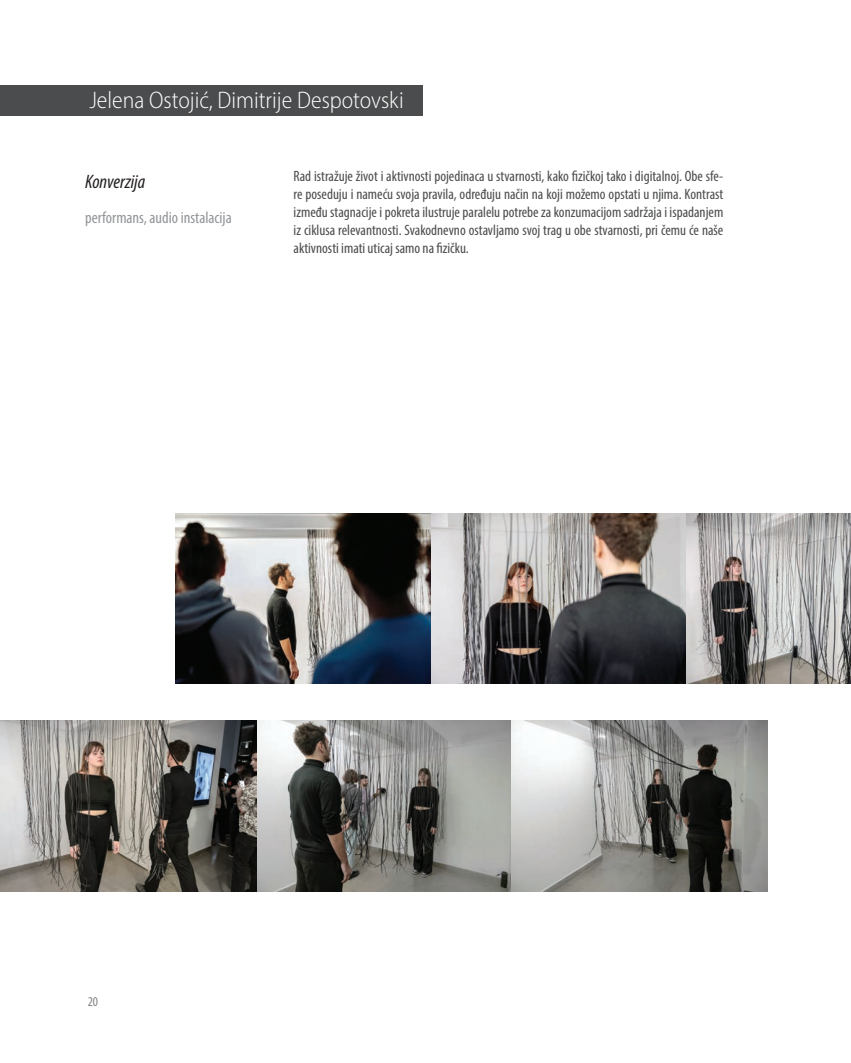
<style>
.page{position:relative;width:851px;height:1063px;background:#fff}
.page>*{position:absolute;margin:0;border:0;box-sizing:border-box;transform-origin:0 0}
.t1{font:300 semi-condensed 24px "Myriad Pro";color:#fff}
.t2{font:italic condensed 19.5px "Myriad Pro";color:#231f20}
.t3{font:condensed 16.5px "Myriad Pro";color:#939598}
.t4{font:condensed 15px/18px "Myriad Pro";color:#4b4c4d;text-align:justify}
.t5{font:condensed 13.5px "Myriad Pro";color:#808285}
</style>
<div class="page">
<img style="left:256px;top:721px;width:256px;height:170px">
<div style="left:0;top:85px;width:423px;height:30px;background:#4b4c4d"></div>
<img style="left:431px;top:513px;width:255px;height:170px">
<img style="left:176px;top:513px;width:255px;height:170px">
<img style="left:0;top:721px;width:256px;height:170px">
<img style="left:512px;top:721px;width:255px;height:170px">
<img style="left:686px;top:513px;width:164px;height:170px">
<h1 class="t1" style="left:89px;top:85px;width:316px">Jelena Ostojić, Dimitrije Despotovski</h1>
<h2 class="t2" style="left:85px;top:170px;width:62px">Konverzija</h2>
<p class="t3" style="left:85px;top:208px;width:148px">performans, audio instalacija</p>
<p class="t4" style="left:293px;top:167px;width:431px">Rad istražuje život i aktivnosti pojedinaca u stvarnosti, kako fizičkoj tako i digitalnoj. Obe sfe&shy;re poseduju i nameću svoja pravila, određuju način na koji možemo opstati u njima. Kontrast između stagnacije i pokreta ilustruje paralelu potrebe za konzumacijom sadržaja i ispadanjem iz ciklusa relevantnosti. Svakodnevno ostavljamo svoj trag u obe stvarnosti, pri čemu će naše aktivnosti imati uticaj samo na fizičku.</p>
<p class="t5" style="left:88px;top:993px;width:12px">20</p>
</div>
